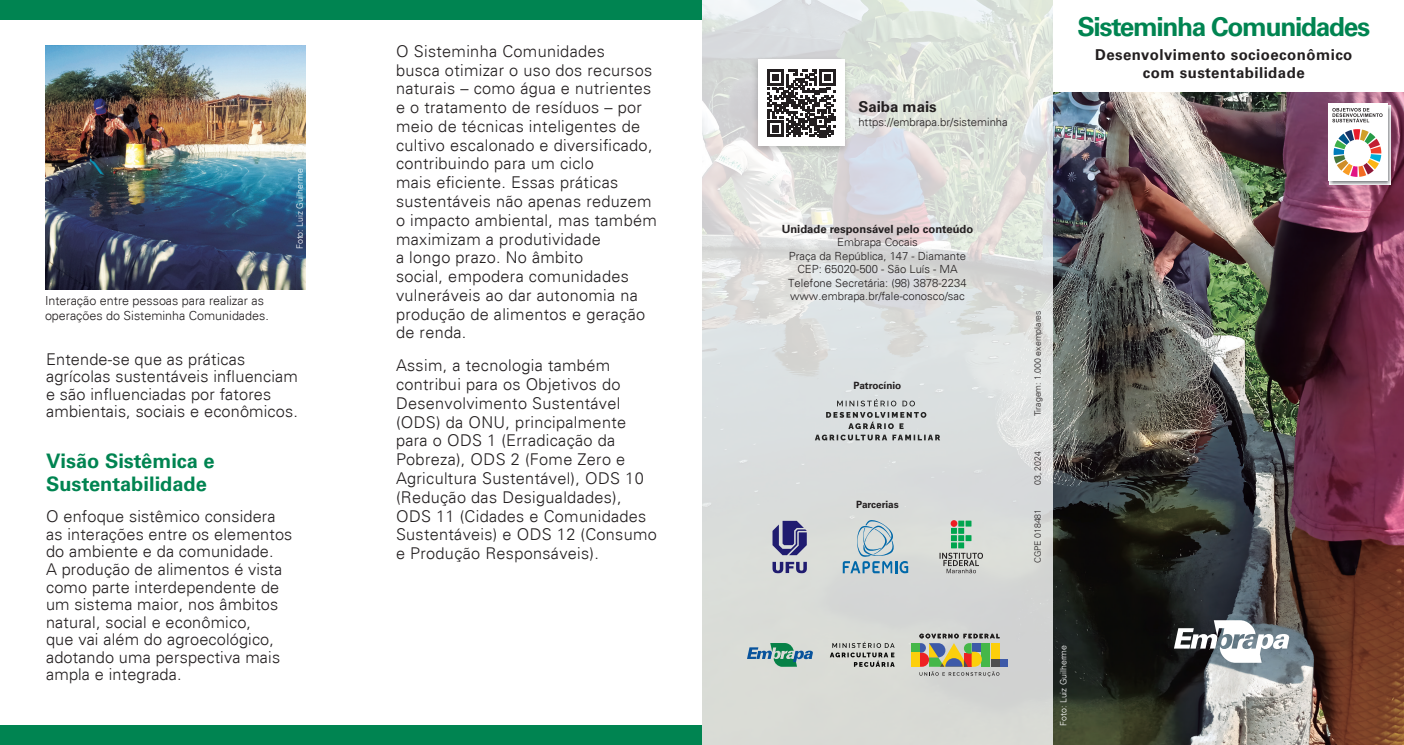
<style>
.page{position:relative;width:1404px;height:745px;background:#fff}
.page>*{position:absolute;margin:0;border:0;box-sizing:border-box;transform-origin:0 0}
.t1{font:700 26.25px "Univers LT Std";letter-spacing:-.05em;color:#008451}
.t1-2{font:700 20px/22.5px "Univers LT Std";color:#008451}
.texto{font:300 16.25px/18.8px "Univers";letter-spacing:.02em;color:#231f20}
.t2{font:700 15px/17.5px "Univers LT Std";letter-spacing:.03em;color:#231f20;text-align:center}
.t3{font:700 15px "Univers LT Std";color:#231f20}
.t4{font:300 12.5px/15px "Univers";color:#231f20}
.t5{font:300 11.25px "Univers";color:#231f20}
.t6{font:700 11.25px "Univers LT Std";color:#231f20}
.t7{font:700 10px "Univers LT Std";color:#231f20}
.t8{font:300 8.75px "Univers";color:#231f20}
.t9{font:300 8.75px "Univers";color:#fff}
</style>
<div class="page">
<img style="left:1052px;top:92px;width:351px;height:652px">
<svg style="left:702px;top:0;width:350px;height:744px;background:#dbdddb"></svg>
<svg style="left:747px;top:642px;width:66px;height:24px;background:#87b0ad"></svg>
<div style="left:999px;top:658px;width:8px;height:8px;background:#3e5aa8"></div>
<svg style="left:911px;top:633px;width:88px;height:43px;background:#a9a880"></svg>
<svg style="left:829px;top:641px;width:65px;height:25px;background:#b1b2ae"></svg>
<div style="left:750px;top:55px;width:101px;height:101px;background:#231f20;opacity:.25"></div>
<div style="left:757px;top:59px;width:87px;height:86px;background:#fff"></div>
<svg style="left:1173px;top:619px;width:115px;height:43px"></svg>
<div style="left:0;top:0;width:702px;height:19px;background:#008451"></div>
<div style="left:0;top:725px;width:702px;height:19px;background:#008451"></div>
<img style="left:45px;top:45px;width:260px;height:244px">
<svg style="left:767px;top:69px;width:68px;height:68px"></svg>
<svg style="left:814px;top:399px;width:126px;height:41px;background:#bcbfc0"></svg>
<img style="left:1329px;top:106px;width:61px;height:78px">
<div style="left:1327px;top:103px;width:60px;height:78px;background:#fff"></div>
<svg style="left:1333px;top:129px;width:48px;height:48px"></svg>
<svg style="left:1332px;top:108px;width:50px;height:14px"></svg>
<svg style="left:772px;top:520px;width:34px;height:35px"></svg>
<svg style="left:772px;top:561px;width:34px;height:12px"></svg>
<svg style="left:842px;top:519px;width:66px;height:54px;background:#b5c8d0"></svg>
<svg style="left:939px;top:520px;width:43px;height:53px;background:#aabfb0"></svg>
<p class="t9" style="left:294px;top:249px;width:82px;rotate:-90deg">Foto: Luiz Guilherme</p>
<p class="t4" style="left:45px;top:293px;width:225px">Interação entre pessoas para realizar as operações do Sisteminha Comunidades.</p>
<p class="texto" style="left:46px;top:350px;width:253px;line-height:17.5px">Entende-se que as práticas agrícolas sustentáveis influenciam e são influenciadas por fatores ambientais, sociais e econômicos.</p>
<p class="t1-2" style="left:46px;top:450px;width:170px">Visão Sistêmica e<br>Sustentabilidade</p>
<p class="texto" style="left:46px;top:507px;width:248px;line-height:17.5px">O enfoque sistêmico considera as interações entre os elementos do ambiente e da comunidade.<br>A produção de alimentos é vista como parte interdependente de um sistema maior, nos âmbitos natural, social e econômico,<br>que vai além do agroecológico, adotando uma perspectiva mais ampla e integrada.</p>
<p class="texto" style="left:396px;top:42px;width:262px">O Sisteminha Comunidades<br>busca otimizar o uso dos recursos naturais – como água e nutrientes e o tratamento de resíduos – por meio de técnicas inteligentes de cultivo escalonado e diversificado, contribuindo para um ciclo<br>mais eficiente. Essas práticas sustentáveis não apenas reduzem o impacto ambiental, mas também maximizam a produtividade<br>a longo prazo. No âmbito<br>social, empodera comunidades vulneráveis ao dar autonomia na produção de alimentos e geração de renda.</p>
<p class="texto" style="left:396px;top:356px;width:262px">Assim, a tecnologia também contribui para os Objetivos do<br>Desenvolvimento Sustentável (ODS) da ONU, principalmente para o ODS 1 (Erradicação da<br>Pobreza), ODS 2 (Fome Zero e<br>Agricultura Sustentável), ODS 10 (Redução das Desigualdades),<br>ODS 11 (Cidades e Comunidades<br>Sustentáveis) e ODS 12 (Consumo e Produção Responsáveis).</p>
<p class="t3" style="left:858px;top:98px;width:80px">Saiba mais</p>
<p class="t5" style="left:858px;top:115px;width:151px">https://embrapa.br/sisteminha</p>
<p class="t1" style="left:1077px;top:12px;width:294px">Sisteminha Comunidades</p>
<p class="t2" style="left:1094px;top:46px;width:259px">Desenvolvimento socioeconômico com sustentabilidade</p>
<p class="t6" style="left:781px;top:222px;width:193px">Unidade responsável pelo conteúdo</p>
<p class="t5" style="left:837px;top:235px;width:82px">Embrapa Cocais</p>
<p class="t5" style="left:788px;top:249px;width:178px">Praça da República, 147 - Diamante</p>
<p class="t5" style="left:797px;top:262px;width:162px">CEP: 65020-500 - São Luís - MA</p>
<p class="t5" style="left:788px;top:276px;width:180px">Telefone Secretária: (98) 3878-2234</p>
<p class="t5" style="left:790px;top:289px;width:176px">www.embrapa.br/fale-conosco/sac</p>
<p class="t7" style="left:853px;top:379px;width:49px">Patrocínio</p>
<p class="t7" style="left:856px;top:498px;width:44px">Parcerias</p>
<p class="t8" style="left:1032px;top:416px;width:108px;rotate:-90deg">Tiragem: 1.000 exemplares</p>
<p class="t8" style="left:1032px;top:485px;width:36px;rotate:-90deg">03, 2024</p>
<p class="t8" style="left:1032px;top:563px;width:56px;rotate:-90deg">CGPE 018481</p>
<p class="t9" style="left:1057px;top:725px;width:82px;rotate:-90deg">Foto: Luiz Guilherme</p>
</div>
